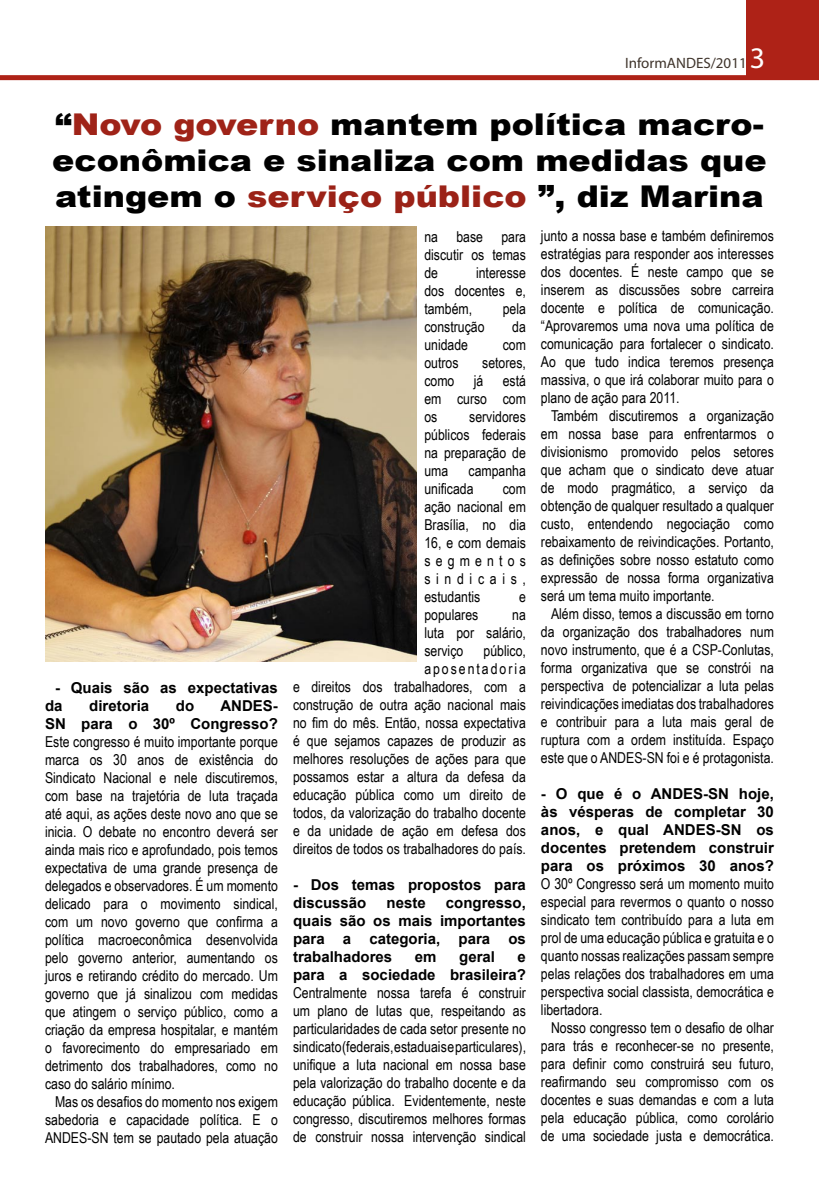
<style>
.page{position:relative;width:819px;height:1200px;background:#fff}
.page>*{position:absolute;margin:0;border:0;box-sizing:border-box;transform-origin:0 0}
.t1{font:900 30px/36px "Arial";color:#000;text-align:justify;scale:1.11 1}
.t2{font:15px/18px "Arial Narrow";color:#000;text-align:justify}
.t3{font:700 15px/18px "Arial";color:#000}
.t4{font:15px "Myriad Pro";color:#3f342b}
.s1{font-size:30px;color:#fffefd}
.s2{color:#9f2318}
.s3{color:#9b2217}
</style>
<div class="page">
<svg style="left:0;top:75px;width:819px;height:5px;background:#b0281d"></svg>
<img style="left:45px;top:227px;width:372px;height:434px">
<div style="left:746px;top:0;width:73px;height:78px;background:#ae2217"></div>
<p class="t4" style="left:625px;top:53px;width:142px">InformANDES/2011 <span class="s1">3</span></p>
<h1 class="t1" style="left:52px;top:105px;width:645px">“<span class="s2">Novo governo</span> mantem política macro&shy;econômica e sinaliza com medidas que atingem o <span class="s3">serviço público</span> ”, diz Marina</h1>
<p class="t3" style="left:45px;top:680px;width:234px;text-indent:10px">- Quais são as expectativas da</p>
<p class="t3" style="left:45px;top:698px;width:234px;text-align:right">ANDES-<br>SN para o 30º Congresso?</p>
<p class="t2" style="left:45px;top:733px;width:234px">Este congresso é muito importante porque marca os 30 anos de existência do Sindicato Nacional e nele discutiremos, com base na trajetória de luta traçada até aqui, as ações deste novo ano que se inicia. O debate no encontro deverá ser ainda mais rico e aprofundado, pois temos expectativa de uma grande presença de delegados e observadores. É um momento delicado para o movimento sindical, com um novo governo que confirma a política macroeconômica desenvolvida pelo governo anterior, aumentando os juros e retirando crédito do mercado. Um governo que já sinalizou com medidas que atingem o serviço público, como a criação da empresa hospitalar, e mantém o favorecimento do empresariado em detrimento dos trabalhadores, como no caso do salário mínimo.</p>
<p class="t2" style="left:45px;top:1093px;width:234px;text-indent:10px">Mas os desafios do momento nos exigem sabedoria e capacidade política. E o ANDES-SN tem se pautado pela atuação</p>
<p class="t3" style="left:89px;top:698px;width:62px">diretoria</p>
<p class="t3" style="left:176px;top:698px;width:20px">do</p>
<p class="t2" style="left:424px;top:227px;width:103px">na base para discutir os temas de</p>
<p class="t2" style="left:424px;top:263px;width:103px;text-indent:52px">interesse dos docentes e, também,</p>
<p class="t2" style="left:503px;top:299px;width:25px">pela</p>
<p class="t2" style="left:424px;top:317px;width:62px">construção</p>
<p class="t2" style="left:512px;top:317px;width:15px">da</p>
<p class="t2" style="left:424px;top:335px;width:45px">unidade</p>
<p class="t2" style="left:503px;top:335px;width:25px">com</p>
<p class="t2" style="left:424px;top:353px;width:36px">outros</p>
<p class="t2" style="left:482px;top:353px;width:45px">setores,</p>
<p class="t2" style="left:424px;top:371px;width:32px">como</p>
<p class="t2" style="left:474px;top:371px;width:11px">já</p>
<p class="t2" style="left:424px;top:371px;width:103px;text-indent:78px">está em curso com os</p>
<p class="t2" style="left:424px;top:407px;width:103px;text-indent:45px">servidores públicos federais na preparação de uma</p>
<p class="t2" style="left:424px;top:461px;width:103px;text-indent:44px">campanha unificada</p>
<p class="t2" style="left:424px;top:479px;width:103px;text-indent:78px">com ação nacional em Brasília, no dia 16, e com demais segmentos sindicais, estudantis</p>
<p class="t2" style="left:519px;top:587px;width:8px">e</p>
<p class="t2" style="left:424px;top:605px;width:56px">populares</p>
<p class="t2" style="left:424px;top:605px;width:103px;text-indent:88px">na luta por salário, serviço</p>
<p class="t2" style="left:293px;top:641px;width:234px;text-align:right">público,<br>aposentadoria<br>e direitos dos trabalhadores, com a construção de outra ação nacional mais no fim do mês. Então, nossa expectativa é que sejamos capazes de produzir as melhores resoluções de ações para que possamos estar a altura da defesa da educação pública como um direito de todos, da valorização do trabalho docente e da unidade de ação em defesa dos direitos de todos os trabalhadores do país.</p>
<p class="t3" style="left:293px;top:876px;width:234px">- Dos temas propostos para discussão</p>
<p class="t3" style="left:386px;top:894px;width:41px">neste</p>
<p class="t3" style="left:293px;top:894px;width:234px;text-align:justify;text-indent:153px">congresso, quais são os mais importantes para a categoria, para os trabalhadores</p>
<p class="t3" style="left:415px;top:948px;width:23px">em</p>
<p class="t3" style="left:459px;top:948px;width:37px">geral</p>
<p class="t3" style="left:293px;top:948px;width:234px;text-align:right">e<br>para a sociedade brasileira?</p>
<p class="t2" style="left:293px;top:983px;width:235px">Centralmente nossa tarefa é construir um plano de lutas que, respeitando as particularidades de cada setor presente no sindicato (federais, estaduais e particulares), unifique a luta nacional em nossa base pela valorização do trabalho docente e da educação pública. Evidentemente, neste congresso, discutiremos melhores formas de construir nossa intervenção sindical</p>
<p class="t2" style="left:541px;top:226px;width:234px">junto a nossa base e também definiremos estratégias para responder aos interesses dos docentes. É neste campo que se inserem as discussões sobre carreira docente e política de comunicação. “Aprovaremos uma nova uma política de comunicação para fortalecer o sindicato.<br>Ao que tudo indica teremos presença massiva, o que irá colaborar muito para o plano de ação para 2011.</p>
<p class="t2" style="left:541px;top:406px;width:234px;text-indent:10px">Também discutiremos a organização em nossa base para enfrentarmos o divisionismo promovido pelos setores que acham que o sindicato deve atuar de modo pragmático, a serviço da obtenção de qualquer resultado a qualquer custo, entendendo negociação como rebaixamento de reivindicações. Portanto, as definições sobre nosso estatuto como expressão de nossa forma organizativa será um tema muito importante.</p>
<p class="t2" style="left:541px;top:604px;width:234px;text-indent:10px">Além disso, temos a discussão em torno da organização dos trabalhadores num novo instrumento, que é a CSP-Conlutas, forma organizativa que se constrói na perspectiva de potencializar a luta pelas reivindicações imediatas dos trabalhadores e contribuir para a luta mais geral de ruptura com a ordem instituída. Espaço este que o ANDES-SN foi e é protagonista.</p>
<p class="t3" style="left:541px;top:785px;width:234px;text-align:justify">- O que é o ANDES-SN hoje, às vésperas de completar 30 anos, e qual ANDES-SN os docentes pretendem construir para os próximos 30 anos?</p>
<p class="t2" style="left:541px;top:874px;width:234px">O 30º Congresso será um momento muito especial para revermos o quanto o nosso sindicato tem contribuído para a luta em prol de uma educação pública e gratuita e o quanto nossas realizações passam sempre pelas relações dos trabalhadores em uma perspectiva social classista, democrática e libertadora.</p>
<p class="t2" style="left:541px;top:1018px;width:234px;text-indent:10px">Nosso congresso tem o desafio de olhar para trás e reconhecer-se no presente, para definir como construirá seu futuro, reafirmando seu compromisso com os docentes e suas demandas e com a luta pela educação pública, como corolário de uma sociedade justa e democrática.</p>
</div>
